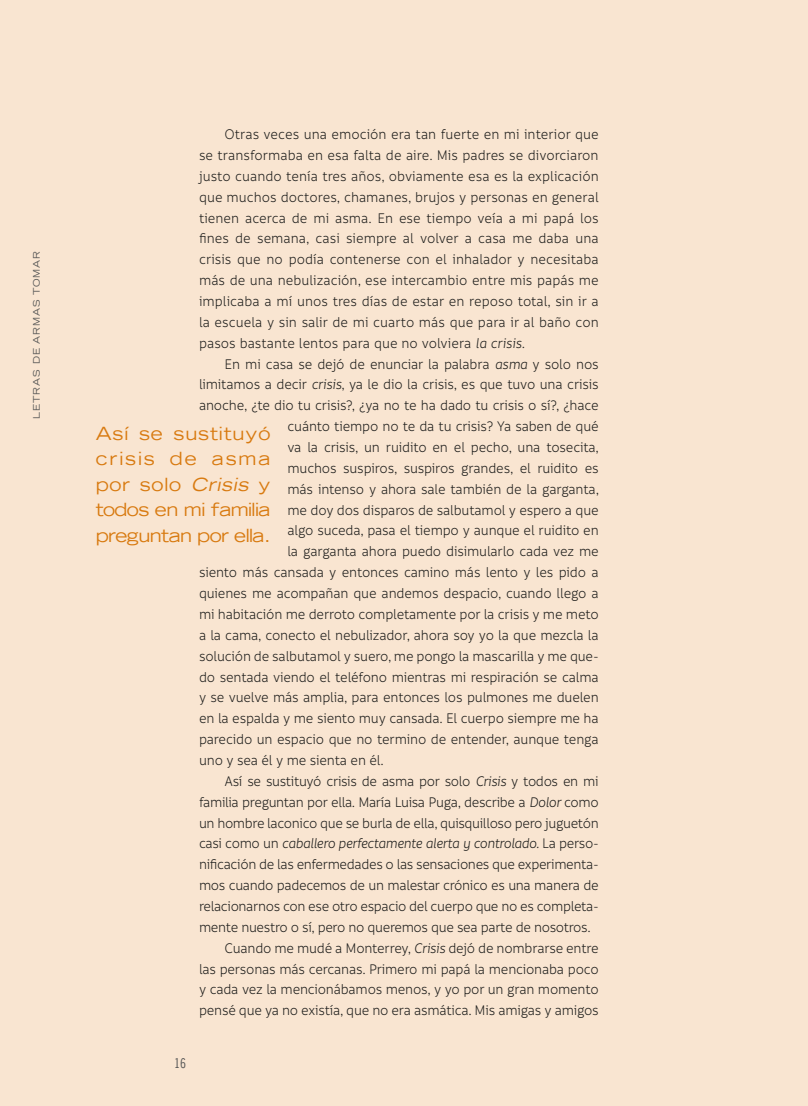
<style>
.page{position:relative;width:808px;height:1106px;background:#f9e5d1}
.page>*{position:absolute;margin:0;border:0;box-sizing:border-box;transform-origin:0 0}
.Balazos_1{font:expanded 18px/25.5px "Trade Gothic LT";letter-spacing:-.03em;color:#d87a10;text-align:justify}
.Cuerpo_de_texto_con{font:15px/20.9px "Informative";letter-spacing:-.015em;color:#1d1d1b;text-align:justify;scale:.95 1}
.t1{font:13.5px "Trade Gothic LT Cond Eighteen";color:#575756}
.t2{font:expanded 9px "Trade Gothic LT";letter-spacing:.1em;color:#575756}
.s1{font-style:italic}
</style>
<div class="page">
<p class="t2" style="left:31px;top:419px;width:169px;rotate:-90deg">LETRAS DE ARMAS TOMAR</p>
<p class="Cuerpo_de_texto_con" style="left:199px;top:124px;width:422px;text-indent:26px">Otras veces una emoción era tan fuerte en mi interior que se transformaba en esa falta de aire. Mis padres se divorciaron justo cuando tenía tres años, obviamente esa es la explicación que muchos doctores, chamanes, brujos y personas en general tienen acerca de mi asma. En ese tiempo veía a mi papá los fines de semana, casi siempre al volver a casa me daba una crisis que no podía contenerse con el inhalador y necesitaba más de una nebulización, ese intercambio entre mis papás me implicaba a mí unos tres días de estar en reposo total, sin ir a la escuela y sin salir de mi cuarto más que para ir al baño con pasos bastante lentos para que no volviera <span class="s1">la crisis</span>.</p>
<p class="Cuerpo_de_texto_con" style="left:225px;top:354px;width:395px">En mi casa se dejó de enunciar la palabra <span class="s1">asma</span> y solo nos</p>
<p class="Cuerpo_de_texto_con" style="left:199px;top:374px;width:422px">limitamos a decir <span class="s1">crisis</span>, ya le dio la crisis, es que tuvo una crisis</p>
<p class="Cuerpo_de_texto_con" style="left:199px;top:395px;width:422px">anoche, ¿te dio tu crisis?, ¿ya no te ha dado tu crisis o sí?, ¿hace</p>
<p class="Cuerpo_de_texto_con" style="left:287px;top:416px;width:329px">cuánto tiempo no te da tu crisis? Ya saben de qué</p>
<p class="Cuerpo_de_texto_con" style="left:287px;top:437px;width:329px">va la crisis, un ruidito en el pecho, una tosecita,</p>
<p class="Cuerpo_de_texto_con" style="left:287px;top:458px;width:329px">muchos suspiros, suspiros grandes, el ruidito es</p>
<p class="Cuerpo_de_texto_con" style="left:287px;top:479px;width:330px">más intenso y ahora sale también de la garganta,</p>
<p class="Cuerpo_de_texto_con" style="left:287px;top:500px;width:329px">me doy dos disparos de salbutamol y espero a que</p>
<p class="Cuerpo_de_texto_con" style="left:287px;top:520px;width:329px">algo suceda, pasa el tiempo y aunque el ruidito en</p>
<p class="Cuerpo_de_texto_con" style="left:287px;top:541px;width:329px">la garganta ahora puedo disimularlo cada vez me</p>
<p class="Cuerpo_de_texto_con" style="left:199px;top:562px;width:422px">siento más cansada y entonces camino más lento y les pido a</p>
<p class="Cuerpo_de_texto_con" style="left:199px;top:583px;width:422px">quienes me acompañan que andemos despacio, cuando llego a</p>
<p class="Cuerpo_de_texto_con" style="left:199px;top:604px;width:422px">mi habitación me derroto completamente por la crisis y me meto</p>
<p class="Cuerpo_de_texto_con" style="left:199px;top:625px;width:422px">a la cama, conecto el nebulizador, ahora soy yo la que mezcla la</p>
<p class="Cuerpo_de_texto_con" style="left:199px;top:646px;width:422px">solución de salbutamol y suero, me pongo la mascarilla y me que-</p>
<p class="Cuerpo_de_texto_con" style="left:199px;top:666px;width:422px">do sentada viendo el teléfono mientras mi respiración se calma</p>
<p class="Cuerpo_de_texto_con" style="left:199px;top:687px;width:422px">y se vuelve más amplia, para entonces los pulmones me duelen</p>
<p class="Cuerpo_de_texto_con" style="left:199px;top:708px;width:422px">en la espalda y me siento muy cansada. El cuerpo siempre me ha</p>
<p class="Cuerpo_de_texto_con" style="left:199px;top:729px;width:422px">parecido un espacio que no termino de entender, aunque tenga</p>
<p class="Cuerpo_de_texto_con" style="left:199px;top:750px;width:196px">uno y sea él y me sienta en él.</p>
<p class="Cuerpo_de_texto_con" style="left:199px;top:771px;width:422px;text-indent:26px">Así se sustituyó crisis de asma por solo <span class="s1">Crisis</span> y todos en mi familia preguntan por ella. María Luisa Puga, describe a <span class="s1">Dolor</span> como un hombre laconico que se burla de ella, quisquilloso pero juguetón casi como un <span class="s1">caballero perfectamente alerta y controlado.</span> La perso&shy;nificación de las enfermedades o las sensaciones que experimenta&shy;mos cuando padecemos de un malestar crónico es una manera de relacionarnos con ese otro espacio del cuerpo que no es completa&shy;mente nuestro o sí, pero no queremos que sea parte de nosotros.</p>
<p class="Cuerpo_de_texto_con" style="left:199px;top:937px;width:422px;text-indent:26px">Cuando me mudé a Monterrey, <span class="s1">Crisis</span> dejó de nombrarse entre las personas más cercanas. Primero mi papá la mencionaba poco y cada vez la mencionábamos menos, y yo por un gran momento pensé que ya no existía, que no era asmática. Mis amigas y amigos</p>
<p class="Balazos_1" style="left:96px;top:420px;width:176px">Así se sustituyó crisis de asma por solo <span class="s1">Crisis</span> y todos en mi familia preguntan por ella.</p>
<p class="t1" style="left:174px;top:1055px;width:13px">16</p>
</div>
